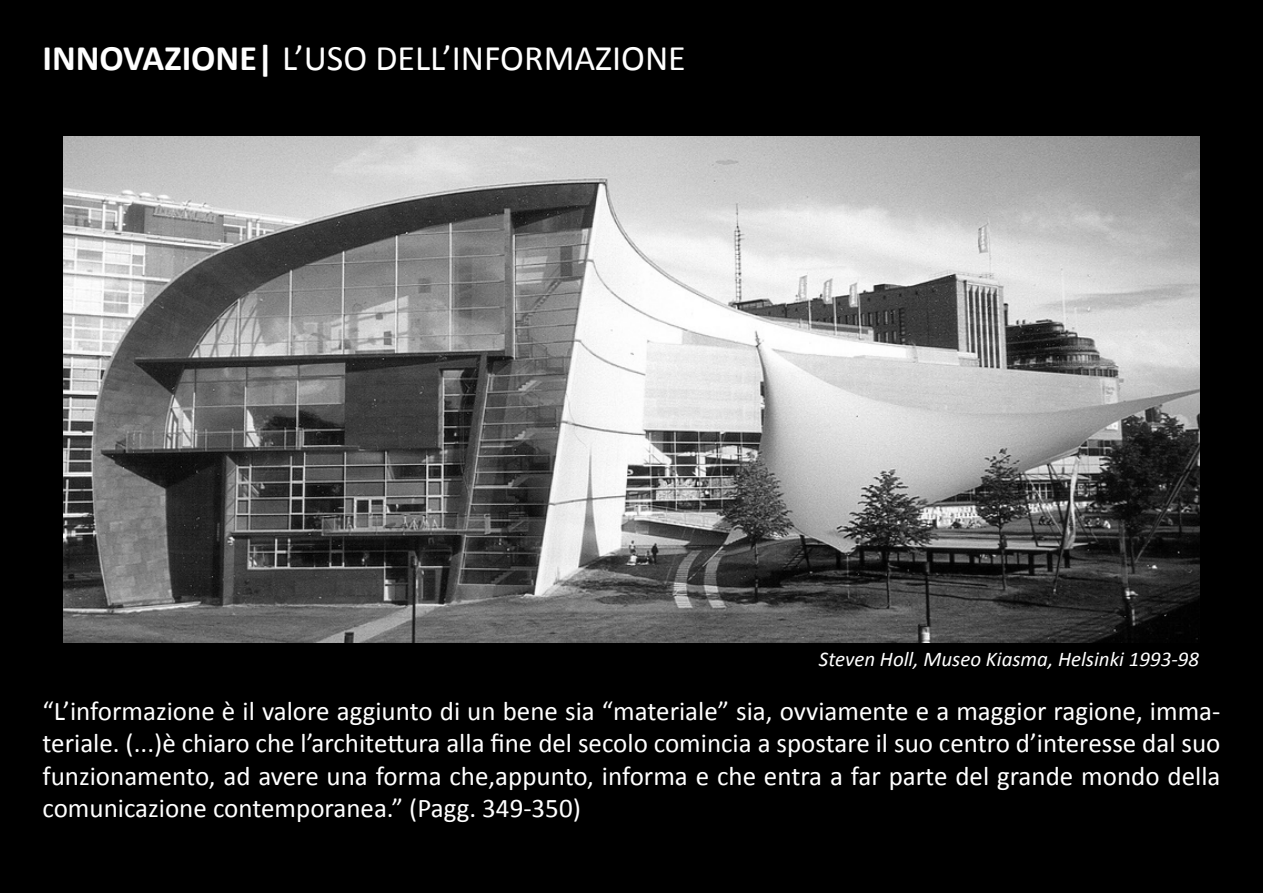
<style>
.page{position:relative;width:1263px;height:893px;background:#fff}
.page>*{position:absolute;margin:0;border:0;box-sizing:border-box;transform-origin:0 0}
.t1{font:36px "Calibri";color:#fff}
.t2{font:27px/32.4px "Calibri";color:#fff;text-align:justify}
.t3{font:italic 21px "Calibri";color:#fff}
.s1{font-weight:700}
</style>
<div class="page">
<div style="left:1px;top:1px;width:1261px;height:891px;background:#000"></div>
<img style="left:64px;top:136px;width:1135px;height:507px">
<h1 class="t1" style="left:43px;top:33px;width:645px"><span class="s1">INNOVAZIONE|</span> L’USO DELL’INFORMAZIONE</h1>
<p class="t3" style="left:819px;top:644px;width:382px">Steven Holl, Museo Kiasma, Helsinki 1993-98</p>
<p class="t2" style="left:43px;top:694px;width:1179px">“L’informazione è il valore aggiunto di un bene sia “materiale” sia, ovviamente e a maggior ragione, imma&shy;teriale. (...)è chiaro che l’architettura alla fine del secolo comincia a spostare il suo centro d’interesse dal suo funzionamento, ad avere una forma che,appunto, informa e che entra a far parte del grande mondo della comunicazione contemporanea.” (Pagg. 349-350)</p>
</div>
